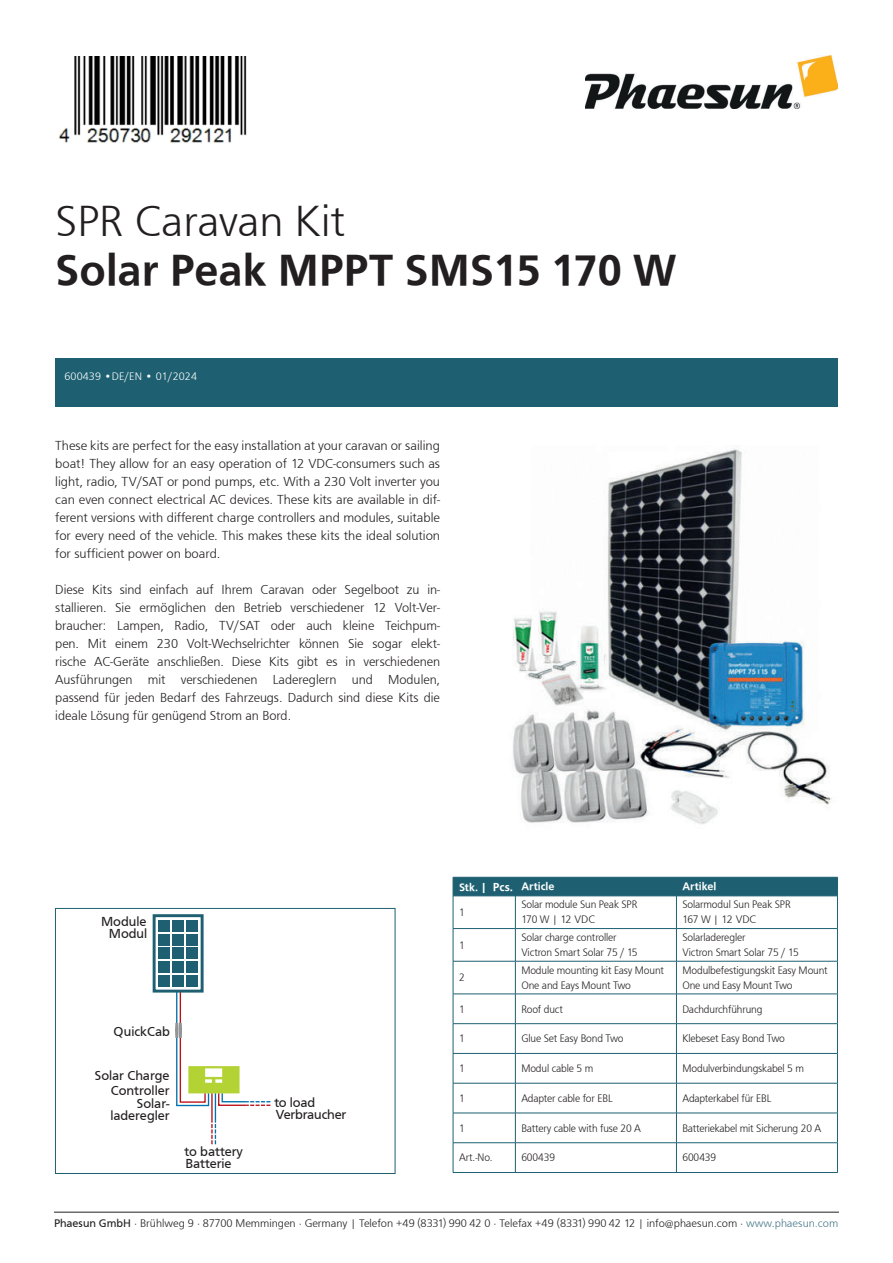
<style>
.page{position:relative;width:893px;height:1263px;background:#fff}
.page>*{position:absolute;margin:0;border:0;box-sizing:border-box;transform-origin:0 0}
.t1{font:500 45px "Front Page";color:#231f20}
.t2{font:300 45px "Front Page";color:#231f20}
.t3{font:300 13.5px/18px "Front Page";color:#231f20;text-align:justify}
.t4{font:13.5px/14.9px "Front Page";letter-spacing:-.005em;color:#231f20;text-align:right}
.t5{font:300 11.4px "Front Page";letter-spacing:-.005em;color:#231f20}
.t6{font:300 11.25px/15px "Front Page";letter-spacing:-.01em;color:#231f20;scale:.94 1}
.t7{font:500 11.25px "Front Page";color:#fff}
.t8{font:300 11.25px "Front Page";letter-spacing:.01em;color:#fff}
.s1{font-size:12px}
.s2{font-weight:400}
.s3{color:#477788}
</style>
<div class="page">
<img style="left:585px;top:55px;width:252px;height:53px">
<hr style="left:54px;top:1212px;width:785px;height:1px;background:#231f20">
<div style="left:55px;top:358px;width:783px;height:38px;background:#1e6071"></div>
<div style="left:55px;top:387px;width:783px;height:20px;background:#1e6071"></div>
<img style="left:512px;top:448px;width:320px;height:376px">
<hr style="left:453px;top:896px;width:62px;height:1px;background:#1e6071">
<hr style="left:453px;top:896px;width:1px;height:32px;background:#1e6071">
<hr style="left:515px;top:896px;width:161px;height:1px;background:#1e6071">
<hr style="left:515px;top:896px;width:1px;height:32px;background:#1e6071">
<hr style="left:676px;top:896px;width:162px;height:1px;background:#1e6071">
<hr style="left:676px;top:896px;width:1px;height:32px;background:#1e6071">
<hr style="left:837px;top:896px;width:1px;height:32px;background:#1e6071">
<hr style="left:453px;top:928px;width:62px;height:1px;background:#1e6071">
<hr style="left:453px;top:929px;width:1px;height:32px;background:#1e6071">
<hr style="left:515px;top:928px;width:161px;height:1px;background:#1e6071">
<hr style="left:515px;top:929px;width:1px;height:32px;background:#1e6071">
<hr style="left:676px;top:928px;width:162px;height:1px;background:#1e6071">
<hr style="left:676px;top:929px;width:1px;height:32px;background:#1e6071">
<hr style="left:837px;top:929px;width:1px;height:32px;background:#1e6071">
<hr style="left:453px;top:961px;width:62px;height:1px;background:#1e6071">
<hr style="left:453px;top:961px;width:1px;height:33px;background:#1e6071">
<hr style="left:515px;top:961px;width:161px;height:1px;background:#1e6071">
<hr style="left:515px;top:961px;width:1px;height:33px;background:#1e6071">
<hr style="left:676px;top:961px;width:162px;height:1px;background:#1e6071">
<hr style="left:676px;top:961px;width:1px;height:33px;background:#1e6071">
<hr style="left:837px;top:961px;width:1px;height:33px;background:#1e6071">
<hr style="left:453px;top:994px;width:62px;height:1px;background:#1e6071">
<hr style="left:515px;top:994px;width:161px;height:1px;background:#1e6071">
<hr style="left:676px;top:994px;width:162px;height:1px;background:#1e6071">
<hr style="left:453px;top:1023px;width:62px;height:1px;background:#1e6071">
<svg style="left:453px;top:994px;width:1px;height:59px"></svg>
<hr style="left:515px;top:1023px;width:161px;height:1px;background:#1e6071">
<svg style="left:515px;top:994px;width:1px;height:59px"></svg>
<hr style="left:676px;top:1023px;width:162px;height:1px;background:#1e6071">
<svg style="left:676px;top:994px;width:1px;height:59px"></svg>
<svg style="left:837px;top:994px;width:1px;height:59px"></svg>
<hr style="left:453px;top:1053px;width:62px;height:1px;background:#1e6071">
<hr style="left:453px;top:1053px;width:1px;height:30px;background:#1e6071">
<hr style="left:515px;top:1053px;width:161px;height:1px;background:#1e6071">
<hr style="left:515px;top:1053px;width:1px;height:30px;background:#1e6071">
<hr style="left:676px;top:1053px;width:162px;height:1px;background:#1e6071">
<hr style="left:676px;top:1053px;width:1px;height:30px;background:#1e6071">
<hr style="left:837px;top:1053px;width:1px;height:30px;background:#1e6071">
<hr style="left:453px;top:1083px;width:62px;height:1px;background:#1e6071">
<hr style="left:453px;top:1083px;width:1px;height:30px;background:#1e6071">
<hr style="left:515px;top:1083px;width:161px;height:1px;background:#1e6071">
<hr style="left:515px;top:1083px;width:1px;height:30px;background:#1e6071">
<hr style="left:676px;top:1083px;width:162px;height:1px;background:#1e6071">
<hr style="left:676px;top:1083px;width:1px;height:30px;background:#1e6071">
<hr style="left:837px;top:1083px;width:1px;height:30px;background:#1e6071">
<hr style="left:453px;top:1113px;width:62px;height:1px;background:#1e6071">
<hr style="left:515px;top:1113px;width:161px;height:1px;background:#1e6071">
<hr style="left:676px;top:1113px;width:162px;height:1px;background:#1e6071">
<hr style="left:453px;top:1142px;width:62px;height:1px;background:#1e6071">
<svg style="left:453px;top:1113px;width:1px;height:59px"></svg>
<hr style="left:515px;top:1142px;width:161px;height:1px;background:#1e6071">
<svg style="left:515px;top:1113px;width:1px;height:59px"></svg>
<hr style="left:676px;top:1142px;width:162px;height:1px;background:#1e6071">
<svg style="left:676px;top:1113px;width:1px;height:59px"></svg>
<svg style="left:837px;top:1113px;width:1px;height:59px"></svg>
<hr style="left:453px;top:1172px;width:385px;height:1px;background:#1e6071">
<div style="left:453px;top:877px;width:385px;height:19px;background:#1e6071"></div>
<hr style="left:515px;top:877px;width:323px;height:1px;background:#1e6071">
<div style="left:153px;top:914px;width:51px;height:78px;border:3px solid #1e6071"></div>
<div style="left:159px;top:920px;width:11px;height:12px;background:#1e6071"></div>
<div style="left:172px;top:920px;width:12px;height:12px;background:#1e6071"></div>
<div style="left:186px;top:920px;width:12px;height:12px;background:#1e6071"></div>
<div style="left:159px;top:934px;width:11px;height:11px;background:#1e6071"></div>
<div style="left:172px;top:934px;width:12px;height:11px;background:#1e6071"></div>
<div style="left:186px;top:934px;width:12px;height:11px;background:#1e6071"></div>
<div style="left:159px;top:948px;width:11px;height:11px;background:#1e6071"></div>
<div style="left:172px;top:948px;width:12px;height:11px;background:#1e6071"></div>
<div style="left:186px;top:948px;width:12px;height:11px;background:#1e6071"></div>
<div style="left:159px;top:961px;width:11px;height:12px;background:#1e6071"></div>
<div style="left:172px;top:961px;width:12px;height:12px;background:#1e6071"></div>
<div style="left:186px;top:961px;width:12px;height:12px;background:#1e6071"></div>
<div style="left:159px;top:975px;width:11px;height:11px;background:#1e6071"></div>
<div style="left:172px;top:975px;width:12px;height:11px;background:#1e6071"></div>
<div style="left:186px;top:975px;width:12px;height:11px;background:#1e6071"></div>
<svg style="left:175px;top:986px;width:95px;height:158px"></svg>
<div style="left:55px;top:908px;width:340px;height:266px;border:1px solid #1e6071"></div>
<img style="left:58px;top:56px;width:189px;height:87px">
<h1 class="t2" style="left:55px;top:200px;width:292px">SPR Caravan Kit</h1>
<h1 class="t1" style="left:55px;top:250px;width:622px">Solar Peak MPPT SMS15 170 W</h1>
<p class="t8" style="left:64px;top:371px;width:134px">600439 •DE/EN • 01/2024</p>
<p class="t3" style="left:55px;top:437px;width:386px">These kits are perfect for the easy installation at your caravan or sailing boat! They allow for an easy operation of 12 VDC-consumers such as light, radio, TV/SAT or pond pumps, etc. With a 230 Volt inverter you can even connect electrical AC devices. These kits are available in dif&shy;ferent versions with different charge controllers and modules, suitable for every need of the vehicle. This makes these kits the ideal solution for sufficient power on board.</p>
<p class="t3" style="left:55px;top:581px;width:386px">Diese Kits sind einfach auf Ihrem Caravan oder Segelboot zu in&shy;stallieren. Sie ermöglichen den Betrieb verschiedener 12 Volt-Ver&shy;braucher: Lampen, Radio, TV/SAT oder auch kleine Teichpum&shy;pen. Mit einem 230 Volt-Wechselrichter können Sie sogar elekt&shy;rische AC-Geräte anschließen. Diese Kits gibt es in verschiedenen Ausführungen mit verschiedenen Ladereglern und Modulen, passend für jeden Bedarf des Fahrzeugs. Dadurch sind diese Kits die ideale Lösung für genügend Strom an Bord.</p>
<p class="t4" style="left:101px;top:915px;width:47px">Module</p>
<p class="t4" style="left:109px;top:927px;width:40px">Modul</p>
<p class="t4" style="left:114px;top:1025px;width:58px">QuickCab</p>
<p class="t4" style="left:95px;top:1068px;width:76px">Solar Charge<br>Controller</p>
<p class="t4" style="left:274px;top:1095px;width:42px">to load</p>
<p class="t4" style="left:110px;top:1098px;width:61px;line-height:12.1px">Solar&shy;laderegler</p>
<p class="t4" style="left:276px;top:1108px;width:72px">Verbraucher</p>
<p class="t4" style="left:184px;top:1144px;width:60px">to battery</p>
<p class="t4" style="left:185px;top:1156px;width:48px">Batterie</p>
<p class="t7" style="left:459px;top:881px;width:97px">Stk. <span class="s1">| Pcs.</span> Article</p>
<p class="t7" style="left:682px;top:881px;width:36px">Artikel</p>
<p class="t6" style="left:459px;top:905px;width:8px">1</p>
<p class="t6" style="left:521px;top:898px;width:125px">Solar module Sun Peak SPR<br>170 W | 12 VDC</p>
<p class="t6" style="left:682px;top:898px;width:117px">Solarmodul Sun Peak SPR<br>167 W | 12 VDC</p>
<p class="t6" style="left:459px;top:938px;width:8px">1</p>
<p class="t6" style="left:521px;top:930px;width:125px">Solar charge controller<br>Victron Smart Solar 75 / 15</p>
<p class="t6" style="left:682px;top:930px;width:125px">Solarladeregler<br>Victron Smart Solar 75 / 15</p>
<p class="t6" style="left:459px;top:970px;width:8px">2</p>
<p class="t6" style="left:521px;top:963px;width:153px">Module mounting kit Easy Mount<br>One and Eays Mount Two</p>
<p class="t6" style="left:682px;top:963px;width:156px">Modulbefestigungskit Easy Mount<br>One und Easy Mount Two</p>
<p class="t6" style="left:459px;top:1002px;width:8px">1</p>
<p class="t6" style="left:521px;top:1002px;width:46px">Roof duct</p>
<p class="t6" style="left:682px;top:1002px;width:87px">Dachdurchführung</p>
<p class="t6" style="left:459px;top:1031px;width:8px">1</p>
<p class="t6" style="left:521px;top:1031px;width:110px">Glue Set Easy Bond Two</p>
<p class="t6" style="left:682px;top:1031px;width:111px">Klebeset Easy Bond Two</p>
<p class="t6" style="left:459px;top:1061px;width:8px">1</p>
<p class="t6" style="left:521px;top:1061px;width:78px">Modul cable 5 m</p>
<p class="t6" style="left:682px;top:1061px;width:131px">Modulverbindungskabel 5 m</p>
<p class="t6" style="left:459px;top:1091px;width:8px">1</p>
<p class="t6" style="left:521px;top:1091px;width:99px">Adapter cable for EBL</p>
<p class="t6" style="left:682px;top:1091px;width:96px">Adapterkabel für EBL</p>
<p class="t6" style="left:459px;top:1121px;width:8px">1</p>
<p class="t6" style="left:521px;top:1121px;width:129px">Battery cable with fuse 20 A</p>
<p class="t6" style="left:682px;top:1121px;width:149px">Batteriekabel mit Sicherung 20 A</p>
<p class="t6" style="left:459px;top:1151px;width:37px">Art.-No.</p>
<p class="t6" style="left:521px;top:1151px;width:37px">600439</p>
<p class="t6" style="left:682px;top:1151px;width:37px">600439</p>
<p class="t5" style="left:54px;top:1218px;width:786px"><span class="s2">Phaesun GmbH</span> · Brühlweg 9 · 87700 Memmingen · Germany | Telefon +49 (8331) 990 42 0 · Telefax +49 (8331) 990 42 12 | info@phaesun.com · <span class="s3">www.phaesun.com</span></p>
</div>
